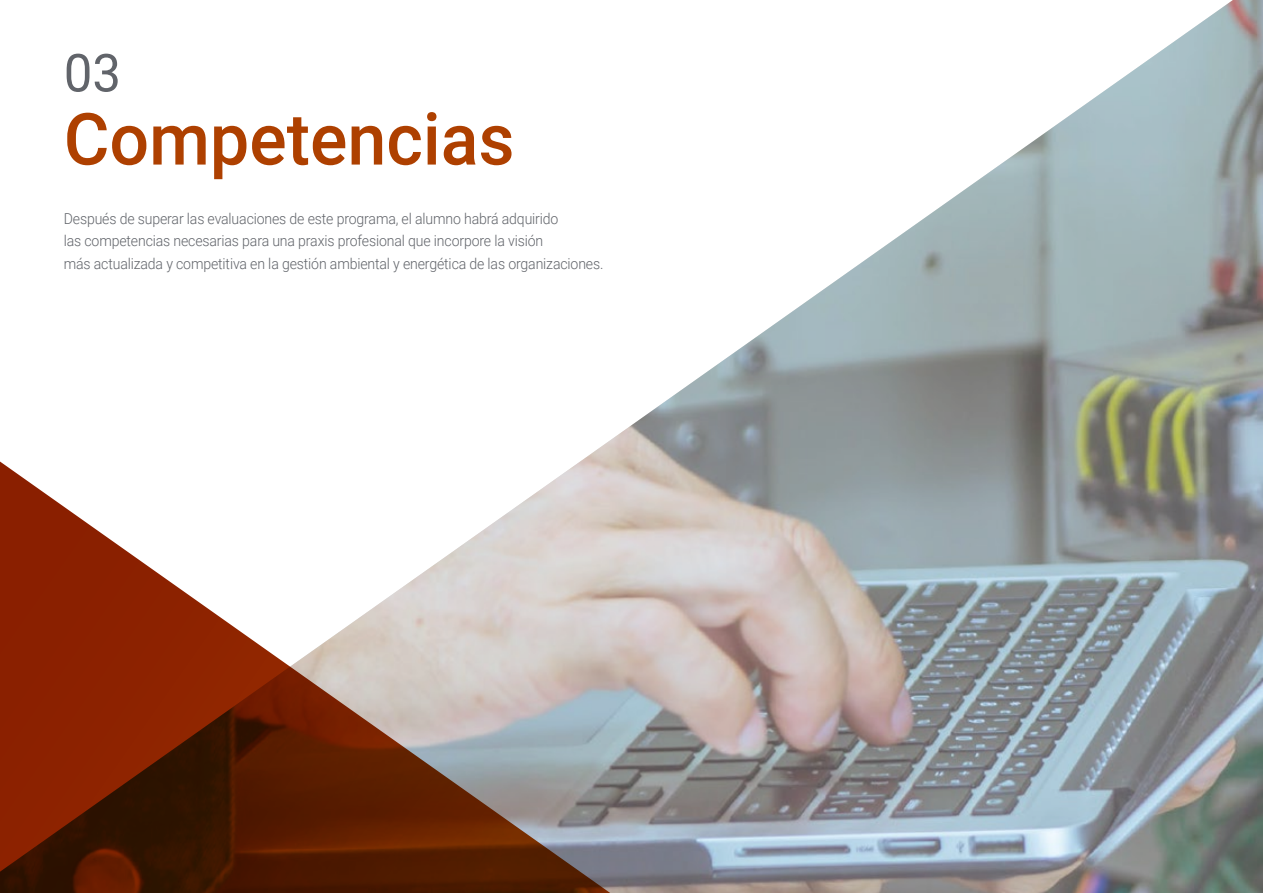
<style>
.page{position:relative;width:1263px;height:893px;background:#fff}
.page>*{position:absolute;margin:0;border:0;box-sizing:border-box;transform-origin:0 0}
.t1{font:500 72px "Roboto";color:#ae4000}
.t2{font:52.5px "Roboto";color:#61646a}
.t3{font:300 15px/22.5px "Roboto";letter-spacing:-.01em;color:#61646a;scale:.94 1}
</style>
<div class="page">
<img style="left:602px;top:0;width:661px;height:893px">
<svg style="left:0;top:446px;width:640px;height:447px"></svg>
<h2 class="t2" style="left:64px;top:36px;width:59px">03</h2>
<h1 class="t1" style="left:64px;top:89px;width:452px">Competencias</h1>
<p class="t3" style="left:64px;top:207px;width:576px">Después de superar las evaluaciones de este programa, el alumno habrá adquirido<br>las competencias necesarias para una praxis profesional que incorpore la visión<br>más actualizada y competitiva en la gestión ambiental y energética de las organizaciones.</p>
</div>
